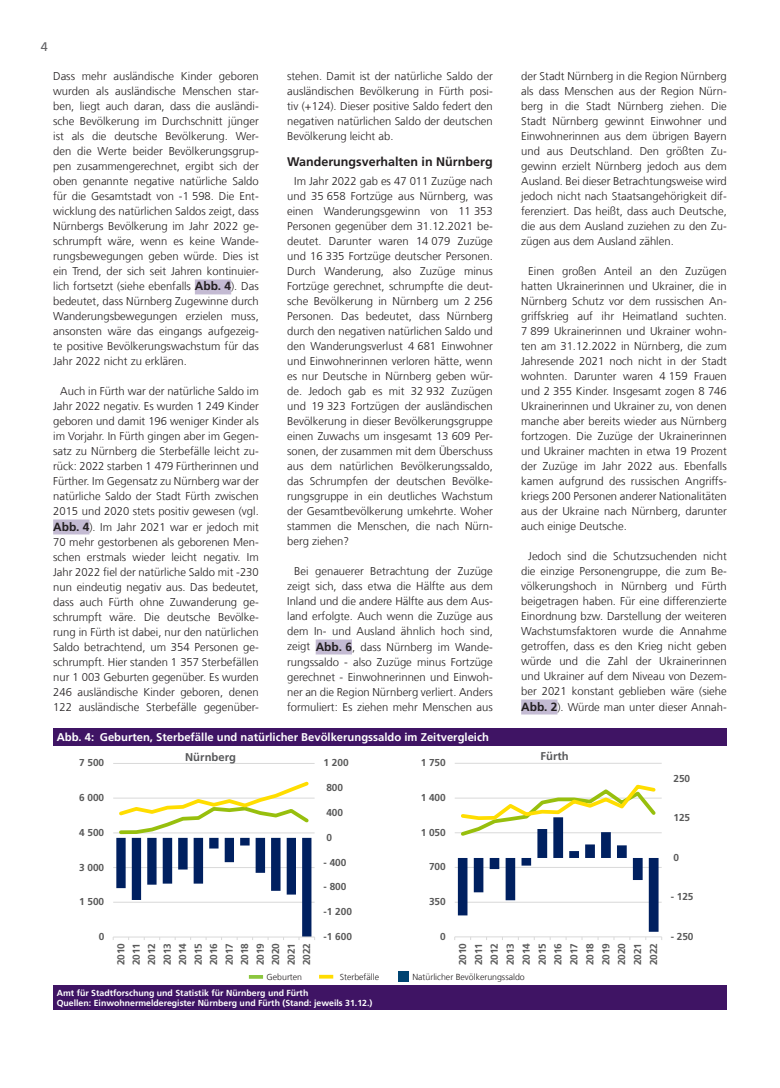
<style>
.page{position:relative;width:780px;height:1088px;background:#fff}
.page>*{position:absolute;margin:0;border:0;box-sizing:border-box;transform-origin:0 0}
.t1{font:700 12.5px "Frutiger LT Com";color:#231f20}
.t2{font:12.5px "Frutiger LT Com";color:#636366}
.t3{font:300 11.25px/15px "Frutiger LT Com";color:#231f20;text-align:justify}
.t4{font:700 11.25px "Frutiger LT Com";color:#fff}
.t5{font:700 11.25px "Frutiger LT Com";color:#57585a}
.t6{font:700 10px/15.5px "Frutiger LT Com";letter-spacing:-.005em;color:#595959;text-align:justify}
.t7{font:700 8.75px/10.5px "Frutiger LT Com";color:#fff}
.t8{font:300 8.75px "Frutiger LT Com";color:#231f20}
.s1{font-weight:700;font-size:11.88px}
</style>
<div class="page">
<div style="left:521px;top:699px;width:36px;height:15px;background:#c4bbd3"></div>
<div style="left:195px;top:279px;width:36px;height:15px;background:#c4bbd3"></div>
<div style="left:53px;top:519px;width:36px;height:15px;background:#c4bbd3"></div>
<div style="left:316px;top:639px;width:36px;height:15px;background:#c4bbd3"></div>
<hr style="left:113px;top:763px;width:201px;height:1px;background:#d9d9d9">
<svg style="left:113px;top:781px;width:202px;height:159px"></svg>
<hr style="left:454px;top:763px;width:207px;height:1px;background:#d9d9d9">
<svg style="left:454px;top:784px;width:208px;height:156px"></svg>
<div style="left:53px;top:985px;width:673px;height:25px;background:#3f1464"></div>
<div style="left:53px;top:728px;width:673px;height:17px;background:#3f1464"></div>
<svg style="left:249px;top:975px;width:14px;height:4px"></svg>
<div style="left:398px;top:971px;width:11px;height:11px;background:#004472"></div>
<hr style="left:319px;top:975px;width:14px;height:3px;background:#ffdc01">
<p class="t2" style="left:41px;top:39px;width:8px">4</p>
<p class="t3" style="left:53px;top:69px;width:207px">Dass mehr ausländische Kinder geboren wurden als ausländische Menschen star&shy;ben, liegt auch daran, dass die ausländi&shy;sche Bevölkerung im Durchschnitt jünger ist als die deutsche Bevölkerung. Wer&shy;den die Werte beider Bevölkerungsgrup&shy;pen zusammengerechnet, ergibt sich der oben genannte negative natürliche Saldo für die Gesamtstadt von -1 598. Die Ent&shy;wicklung des natürlichen Saldos zeigt, dass Nürnbergs Bevölkerung im Jahr 2022 ge&shy;schrumpft wäre, wenn es keine Wande&shy;rungsbewegungen geben würde. Dies ist ein Trend, der sich seit Jahren kontinuier&shy;lich fortsetzt (siehe ebenfalls <span class="s1">Abb. 4</span>). Das bedeutet, dass Nürnberg Zugewinne durch Wanderungsbewegungen erzielen muss, ansonsten wäre das eingangs aufgezeig&shy;te positive Bevölkerungswachstum für das Jahr 2022 nicht zu erklären.</p>
<p class="t3" style="left:53px;top:384px;width:207px;text-indent:7px">Auch in Fürth war der natürliche Saldo im Jahr 2022 negativ. Es wurden 1 249 Kinder geboren und damit 196 weniger Kinder als im Vorjahr. In Fürth gingen aber im Gegen&shy;satz zu Nürnberg die Sterbefälle leicht zu&shy;rück: 2022 starben 1 479 Fürtherinnen und Fürther. Im Gegensatz zu Nürnberg war der natürliche Saldo der Stadt Fürth zwischen 2015 und 2020 stets positiv gewesen (vgl.<br><span class="s1">Abb. 4</span>). Im Jahr 2021 war er jedoch mit 70 mehr gestorbenen als geborenen Men&shy;schen erstmals wieder leicht negativ. Im Jahr 2022 fiel der natürliche Saldo mit -230 nun eindeutig negativ aus. Das bedeutet, dass auch Fürth ohne Zuwanderung ge&shy;schrumpft wäre. Die deutsche Bevölke&shy;rung in Fürth ist dabei, nur den natürlichen Saldo betrachtend, um 354 Personen ge&shy;schrumpft. Hier standen 1 357 Sterbefällen nur 1 003 Geburten gegenüber. Es wurden 246 ausländische Kinder geboren, denen 122 ausländische Sterbefälle gegenüber-</p>
<p class="t3" style="left:287px;top:69px;width:207px">stehen. Damit ist der natürliche Saldo der ausländischen Bevölkerung in Fürth posi&shy;tiv (+124). Dieser positive Saldo federt den negativen natürlichen Saldo der deutschen Bevölkerung leicht ab.</p>
<p class="t1" style="left:287px;top:154px;width:207px">Wanderungsverhalten in Nürnberg</p>
<p class="t3" style="left:287px;top:174px;width:207px;text-indent:7px">Im Jahr 2022 gab es 47 011 Zuzüge nach und 35 658 Fortzüge aus Nürnberg, was einen Wanderungsgewinn von 11 353<br>Personen gegenüber dem 31.12.2021 be&shy;deutet. Darunter waren 14 079 Zuzüge und 16 335 Fortzüge deutscher Personen.<br>Durch Wanderung, also Zuzüge minus Fortzüge gerechnet, schrumpfte die deut&shy;sche Bevölkerung in Nürnberg um 2 256<br>Personen. Das bedeutet, dass Nürnberg durch den negativen natürlichen Saldo und den Wanderungsverlust 4 681 Einwohner und Einwohnerinnen verloren hätte, wenn es nur Deutsche in Nürnberg geben wür&shy;de. Jedoch gab es mit 32 932 Zuzügen und 19 323 Fortzügen der ausländischen Bevölkerung in dieser Bevölkerungsgruppe einen Zuwachs um insgesamt 13 609 Per&shy;sonen, der zusammen mit dem Überschuss aus dem natürlichen Bevölkerungssaldo, das Schrumpfen der deutschen Bevölke&shy;rungsgruppe in ein deutliches Wachstum der Gesamtbevölkerung umkehrte. Woher stammen die Menschen, die nach Nürn&shy;berg ziehen?</p>
<p class="t3" style="left:287px;top:564px;width:207px;text-indent:7px">Bei genauerer Betrachtung der Zuzüge zeigt sich, dass etwa die Hälfte aus dem Inland und die andere Hälfte aus dem Aus&shy;land erfolgte. Auch wenn die Zuzüge aus dem In- und Ausland ähnlich hoch sind, zeigt <span class="s1">Abb. 6</span>, dass Nürnberg im Wande&shy;rungssaldo - also Zuzüge minus Fortzüge gerechnet - Einwohnerinnen und Einwoh&shy;ner an die Region Nürnberg verliert. Anders formuliert: Es ziehen mehr Menschen aus</p>
<p class="t4" style="left:57px;top:730px;width:433px">Abb. 4: Geburten, Sterbefälle und natürlicher Bevölkerungssaldo im Zeitvergleich</p>
<p class="t3" style="left:521px;top:69px;width:207px">der Stadt Nürnberg in die Region Nürnberg als dass Menschen aus der Region Nürn&shy;berg in die Stadt Nürnberg ziehen. Die Stadt Nürnberg gewinnt Einwohner und Einwohnerinnen aus dem übrigen Bayern und aus Deutschland. Den größten Zu&shy;gewinn erzielt Nürnberg jedoch aus dem Ausland. Bei dieser Betrachtungsweise wird jedoch nicht nach Staatsangehörigkeit dif&shy;ferenziert. Das heißt, dass auch Deutsche, die aus dem Ausland zuziehen zu den Zu&shy;zügen aus dem Ausland zählen.</p>
<p class="t3" style="left:521px;top:264px;width:207px;text-indent:7px">Einen großen Anteil an den Zuzügen hatten Ukrainerinnen und Ukrainer, die in Nürnberg Schutz vor dem russischen An&shy;griffskrieg auf ihr Heimatland suchten.<br>7 899 Ukrainerinnen und Ukrainer wohn&shy;ten am 31.12.2022 in Nürnberg, die zum Jahresende 2021 noch nicht in der Stadt wohnten. Darunter waren 4 159 Frauen und 2 355 Kinder. Insgesamt zogen 8 746<br>Ukrainerinnen und Ukrainer zu, von denen manche aber bereits wieder aus Nürnberg fortzogen. Die Zuzüge der Ukrainerinnen und Ukrainer machten in etwa 19 Prozent der Zuzüge im Jahr 2022 aus. Ebenfalls kamen aufgrund des russischen Angriffs&shy;kriegs 200 Personen anderer Nationalitäten aus der Ukraine nach Nürnberg, darunter auch einige Deutsche.</p>
<p class="t3" style="left:521px;top:549px;width:207px;text-indent:7px">Jedoch sind die Schutzsuchenden nicht die einzige Personengruppe, die zum Be&shy;völkerungshoch in Nürnberg und Fürth beigetragen haben. Für eine differenzierte Einordnung bzw. Darstellung der weiteren Wachstumsfaktoren wurde die Annahme getroffen, dass es den Krieg nicht geben würde und die Zahl der Ukrainerinnen und Ukrainer auf dem Niveau von Dezem&shy;ber 2021 konstant geblieben wäre (siehe <span class="s1">Abb. 2</span>). Würde man unter dieser Annah-</p>
<p class="t6" style="left:79px;top:755px;width:27px">7 500</p>
<p class="t5" style="left:185px;top:750px;width:52px">Nürnberg</p>
<p class="t5" style="left:540px;top:749px;width:30px">Fürth</p>
<p class="t6" style="left:420px;top:755px;width:27px">1 750</p>
<p class="t6" style="left:323px;top:755px;width:27px">1 200</p>
<p class="t6" style="left:326px;top:780px;width:18px">800</p>
<p class="t6" style="left:79px;top:790px;width:27px">6 000</p>
<p class="t6" style="left:420px;top:790px;width:27px">1 400</p>
<p class="t6" style="left:326px;top:805px;width:18px">400</p>
<p class="t6" style="left:79px;top:824px;width:27px">4 500</p>
<p class="t6" style="left:326px;top:829px;width:7px">0</p>
<p class="t6" style="left:420px;top:824px;width:27px">1 050</p>
<p class="t6" style="left:79px;top:859px;width:27px">3 000</p>
<p class="t6" style="left:323px;top:854px;width:24px">- 400</p>
<p class="t6" style="left:429px;top:859px;width:18px">700</p>
<p class="t6" style="left:323px;top:879px;width:24px">- 800</p>
<p class="t6" style="left:79px;top:894px;width:27px">1 500</p>
<p class="t6" style="left:429px;top:894px;width:18px">350</p>
<p class="t6" style="left:323px;top:904px;width:30px">-1 200</p>
<p class="t6" style="left:99px;top:929px;width:7px">0</p>
<p class="t6" style="left:323px;top:929px;width:30px">-1 600</p>
<p class="t6" style="left:440px;top:928px;width:7px">0</p>
<p class="t6" style="left:113px;top:965px;width:24px;rotate:-90deg">2010<br>2011<br>2012<br>2013<br>2014<br>2015<br>2016<br>2017<br>2018<br>2019<br>2020<br>2021<br>2022</p>
<p class="t6" style="left:454px;top:965px;width:24px;line-height:15.9px;rotate:-90deg">2010<br>2011<br>2012<br>2013<br>2014<br>2015<br>2016<br>2017<br>2018<br>2019<br>2020<br>2021<br>2022</p>
<p class="t8" style="left:266px;top:972px;width:37px">Geburten</p>
<p class="t8" style="left:340px;top:972px;width:41px">Sterbefälle</p>
<p class="t8" style="left:412px;top:972px;width:114px">Natürlicher Bevölkerungssaldo</p>
<p class="t7" style="left:57px;top:987px;width:317px">Amt für Stadtforschung und Statistik für Nürnberg und Fürth<br>Quellen: Einwohnermelderegister Nürnberg und Fürth (Stand: jeweils 31.12.)</p>
<p class="t6" style="left:673px;top:771px;width:18px">250</p>
<p class="t6" style="left:673px;top:810px;width:18px">125</p>
<p class="t6" style="left:673px;top:850px;width:7px">0</p>
<p class="t6" style="left:670px;top:889px;width:24px">- 125</p>
<p class="t6" style="left:670px;top:928px;width:24px">- 250</p>
</div>
